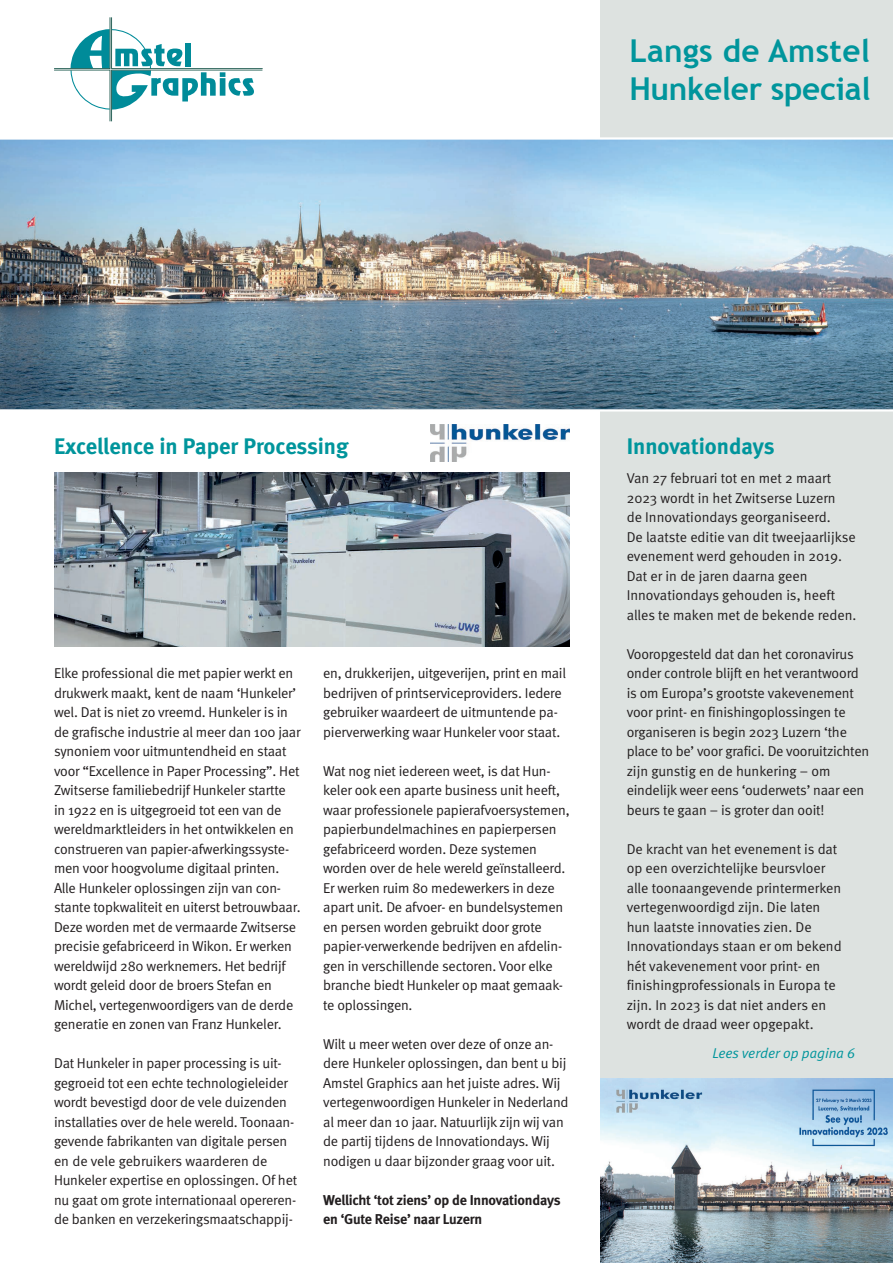
<style>
.page{position:relative;width:893px;height:1263px;background:#fff}
.page>*{position:absolute;margin:0;border:0;box-sizing:border-box;transform-origin:0 0}
.t1{font:700 31.5px/37.8px "Trebuchet MS";letter-spacing:-.01em;color:#00959c}
.t2{font:700 22.5px "Meta";color:#00959c}
.t3{font:14.25px/19.5px "Meta Normal";letter-spacing:-.015em;color:#231f20}
.t4{font:700 14.25px/19.5px "Meta";letter-spacing:-.015em;color:#231f20}
.t5{font:italic 14.25px "Meta Normal";color:#00959c}
</style>
<div class="page">
<div style="left:601px;top:0;width:292px;height:1263px;background:#dde2e0"></div>
<svg style="left:54px;top:17px;width:209px;height:104px"></svg>
<img style="left:0;top:140px;width:893px;height:269px">
<img style="left:54px;top:473px;width:516px;height:174px">
<hr style="left:0;top:137px;width:893px;height:3px;background:#fff">
<hr style="left:0;top:409px;width:893px;height:3px;background:#fff">
<img style="left:431px;top:424px;width:139px;height:38px">
<img style="left:601px;top:1078px;width:292px;height:185px">
<h1 class="t1" style="left:629px;top:32px;width:243px">Langs de Amstel<br>Hunkeler special</h1>
<h2 class="t2" style="left:54px;top:433px;width:296px">Excellence in Paper Processing</h2>
<p class="t3" style="left:54px;top:664px;width:248px">Elke professional die met papier werkt en drukwerk maakt, kent de naam ‘Hunkeler’ wel. Dat is niet zo vreemd. Hunkeler is in de grafische industrie al meer dan 100 jaar synoniem voor uitmuntendheid en staat voor “Excellence in Paper Processing”. Het Zwitserse familiebedrijf Hunkeler startte in 1922 en is uitgegroeid tot een van de wereldmarktleiders in het ontwikkelen en construeren van papier-afwerkingssyste&shy;men voor hoogvolume digitaal printen.<br>Alle Hunkeler oplossingen zijn van con&shy;stante topkwaliteit en uiterst betrouwbaar.<br>Deze worden met de vermaarde Zwitserse precisie gefabriceerd in Wikon. Er werken wereldwijd 280 werknemers. Het bedrijf wordt geleid door de broers Stefan en Michel, vertegenwoordigers van de derde generatie en zonen van Franz Hunkeler.</p>
<p class="t3" style="left:54px;top:1053px;width:245px">Dat Hunkeler in paper processing is uit&shy;gegroeid tot een echte technologieleider wordt bevestigd door de vele duizenden installaties over de hele wereld. Toonaan&shy;gevende fabrikanten van digitale persen en de vele gebruikers waarderen de Hunkeler expertise en oplossingen. Of het nu gaat om grote internationaal opereren&shy;de banken en verzekeringsmaatschappij-</p>
<p class="t3" style="left:323px;top:663px;width:244px">en, drukkerijen, uitgeverijen, print en mail bedrijven of printserviceproviders. Iedere gebruiker waardeert de uitmuntende pa&shy;pierverwerking waar Hunkeler voor staat.</p>
<p class="t3" style="left:323px;top:761px;width:248px">Wat nog niet iedereen weet, is dat Hun&shy;keler ook een aparte business unit heeft, waar professionele papierafvoersystemen, papierbundelmachines en papierpersen gefabriceerd worden. Deze systemen worden over de hele wereld geïnstalleerd.<br>Er werken ruim 80 medewerkers in deze apart unit. De afvoer- en bundelsystemen en persen worden gebruikt door grote papier-verwerkende bedrijven en afdelin&shy;gen in verschillende sectoren. Voor elke branche biedt Hunkeler op maat gemaak&shy;te oplossingen.</p>
<p class="t3" style="left:323px;top:1034px;width:247px">Wilt u meer weten over deze of onze an&shy;dere Hunkeler oplossingen, dan bent u bij Amstel Graphics aan het juiste adres. Wij vertegenwoordigen Hunkeler in Nederland al meer dan 10 jaar. Natuurlijk zijn wij van de partij tijdens de Innovationdays. Wij nodigen u daar bijzonder graag voor uit.</p>
<p class="t4" style="left:323px;top:1190px;width:239px">Wellicht ‘tot ziens’ op de Innovationdays en ‘Gute Reise’ naar Luzern</p>
<h2 class="t2" style="left:627px;top:433px;width:149px">Innovationdays</h2>
<p class="t3" style="left:627px;top:468px;width:231px">Van 27 februari tot en met 2 maart 2023 wordt in het Zwitserse Luzern<br>de Innovationdays georganiseerd.<br>De laatste editie van dit tweejaarlijkse evenement werd gehouden in 2019.<br>Dat er in de jaren daarna geen Innovationdays gehouden is, heeft alles te maken met de bekende reden.</p>
<p class="t3" style="left:627px;top:644px;width:244px">Vooropgesteld dat dan het coronavirus onder controle blijft en het verantwoord is om Europa’s grootste vakevenement voor print- en finishingoplossingen te organiseren is begin 2023 Luzern ‘the place to be’ voor grafici. De vooruitzichten zijn gunstig en de hunkering – om eindelijk weer eens ‘ouderwets’ naar een beurs te gaan – is groter dan ooit!</p>
<p class="t3" style="left:627px;top:839px;width:217px">De kracht van het evenement is dat op een overzichtelijke beursvloer alle toonaangevende printermerken vertegenwoordigd zijn. Die laten hun laatste innovaties zien. De Innovationdays staan er om bekend hét vakevenement voor print- en finishingprofessionals in Europa te zijn. In 2023 is dat niet anders en wordt de draad weer opgepakt.</p>
<p class="t5" style="left:712px;top:1045px;width:144px">Lees verder op pagina 6</p>
</div>
